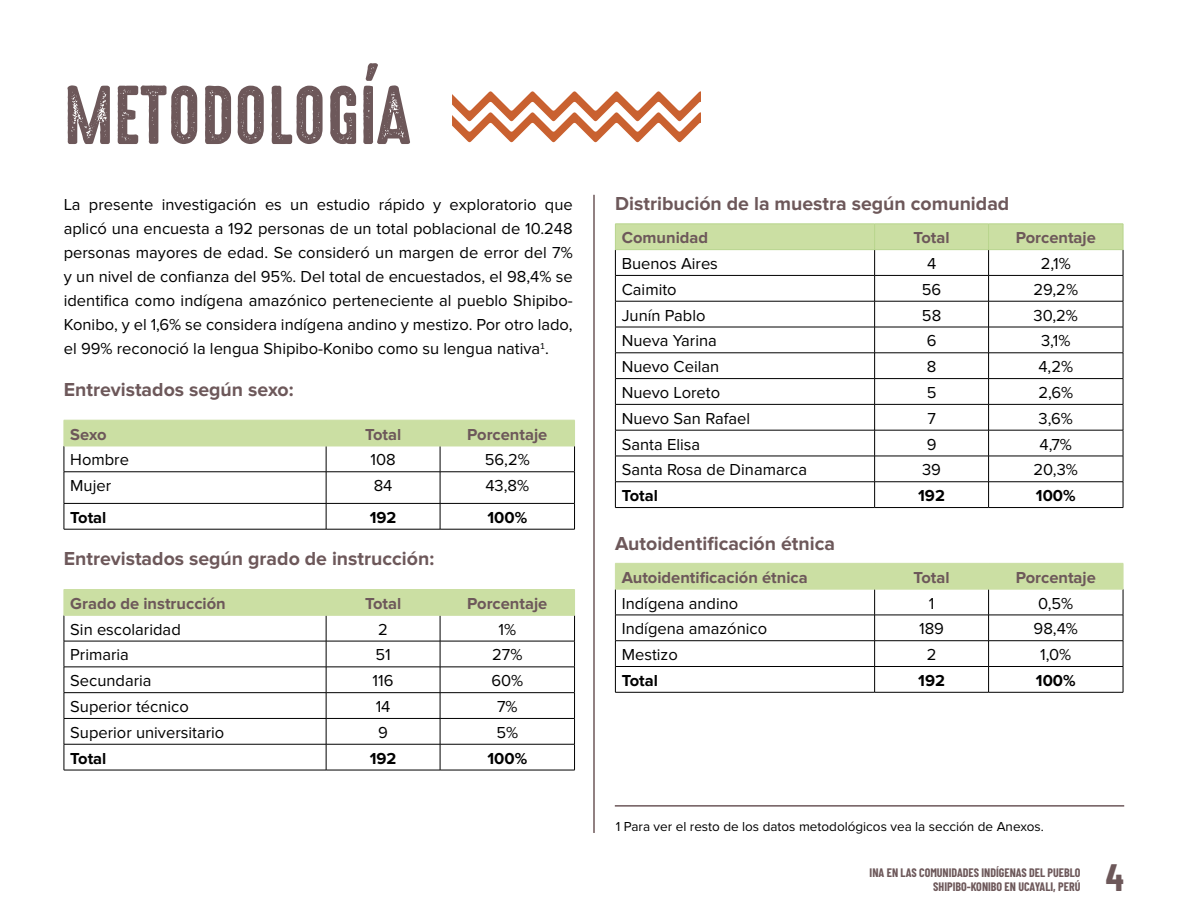
<style>
.page{position:relative;width:1188px;height:918px;background:#fff}
.page>*{position:absolute;margin:0;border:0;box-sizing:border-box;transform-origin:0 0}
.t1{font:75px "High Voltage Rough";color:#6d585a}
.t2{font:700 37.2px "Barlow Condensed";color:#6d585a}
.t3{font:700 19.5px "Proxima Nova";color:#6d585a}
.t4{font:16.5px/24px "Proxima Nova";color:#000;text-align:justify}
.t5{font:700 16.5px "Proxima Nova";color:#6d585a}
.t6{font:700 16.5px "Proxima Nova";color:#000}
.t7{font:13.5px "Proxima Nova";color:#000}
.t8{font:700 12px/13.5px "Barlow Condensed";color:#6d585a;text-align:right}
</style>
<div class="page">
<hr style="left:593px;top:195px;width:2px;height:638px;background:#6d585a">
<hr style="left:615px;top:805px;width:509px;height:2px;background:#6d585a">
<svg style="left:452px;top:91px;width:248px;height:51px"></svg>
<hr style="left:64px;top:472px;width:262px;height:1px;background:#000">
<hr style="left:64px;top:472px;width:1px;height:31px;background:#000">
<hr style="left:326px;top:472px;width:114px;height:1px;background:#000">
<hr style="left:326px;top:472px;width:1px;height:31px;background:#000">
<hr style="left:440px;top:472px;width:135px;height:1px;background:#000">
<hr style="left:440px;top:472px;width:1px;height:31px;background:#000">
<hr style="left:574px;top:472px;width:1px;height:31px;background:#000">
<hr style="left:64px;top:503px;width:262px;height:1px;background:#000">
<svg style="left:64px;top:504px;width:1px;height:25px"></svg>
<hr style="left:326px;top:503px;width:114px;height:1px;background:#000">
<svg style="left:326px;top:504px;width:1px;height:25px"></svg>
<hr style="left:440px;top:503px;width:135px;height:1px;background:#000">
<svg style="left:440px;top:504px;width:1px;height:25px"></svg>
<svg style="left:574px;top:504px;width:1px;height:25px"></svg>
<hr style="left:64px;top:529px;width:262px;height:1px;background:#000">
<hr style="left:326px;top:529px;width:114px;height:1px;background:#000">
<hr style="left:440px;top:529px;width:135px;height:1px;background:#000">
<svg style="left:64px;top:420px;width:511px;height:52px"></svg>
<hr style="left:64px;top:446px;width:262px;height:1px;background:#cbdfa3">
<hr style="left:326px;top:446px;width:114px;height:1px;background:#cbdfa3">
<hr style="left:440px;top:446px;width:135px;height:1px;background:#cbdfa3">
<hr style="left:64px;top:770px;width:262px;height:1px;background:#000">
<hr style="left:326px;top:770px;width:114px;height:1px;background:#000">
<hr style="left:440px;top:770px;width:135px;height:1px;background:#000">
<hr style="left:64px;top:589px;width:262px;height:1px;background:#cbdfa3">
<hr style="left:326px;top:589px;width:114px;height:1px;background:#cbdfa3">
<hr style="left:440px;top:589px;width:135px;height:1px;background:#cbdfa3">
<svg style="left:64px;top:590px;width:511px;height:180px"></svg>
<hr style="left:64px;top:615px;width:262px;height:1px;background:#cbdfa3">
<hr style="left:326px;top:615px;width:114px;height:1px;background:#cbdfa3">
<hr style="left:440px;top:615px;width:135px;height:1px;background:#cbdfa3">
<hr style="left:615px;top:507px;width:260px;height:1px;background:#000">
<hr style="left:875px;top:507px;width:114px;height:1px;background:#000">
<hr style="left:989px;top:507px;width:134px;height:1px;background:#000">
<svg style="left:615px;top:224px;width:509px;height:283px"></svg>
<hr style="left:615px;top:249px;width:260px;height:1px;background:#b8d58d">
<hr style="left:875px;top:249px;width:114px;height:1px;background:#b8d58d">
<hr style="left:989px;top:249px;width:134px;height:1px;background:#b8d58d">
<hr style="left:615px;top:692px;width:260px;height:1px;background:#000">
<hr style="left:875px;top:692px;width:114px;height:1px;background:#000">
<hr style="left:989px;top:692px;width:134px;height:1px;background:#000">
<svg style="left:615px;top:563px;width:509px;height:129px"></svg>
<hr style="left:615px;top:589px;width:260px;height:1px;background:#cbdfa3">
<hr style="left:875px;top:589px;width:114px;height:1px;background:#cbdfa3">
<hr style="left:989px;top:589px;width:134px;height:1px;background:#cbdfa3">
<h1 class="t1" style="left:64px;top:58px;width:348px">METODOLOGÍA</h1>
<p class="t4" style="left:64px;top:193px;width:511px">La presente investigación es un estudio rápido y exploratorio que aplicó una encuesta a 192 personas de un total poblacional de 10.248 personas mayores de edad. Se consideró un margen de error del 7% y un nivel de confianza del 95%. Del total de encuestados, el 98,4% se identifica como indígena amazónico perteneciente al pueblo Shipibo-Konibo, y el 1,6% se considera indígena andino y mestizo. Por otro lado, el 99% reconoció la lengua Shipibo-Konibo como su lengua nativa<sup>1</sup>.</p>
<p class="t3" style="left:64px;top:378px;width:231px">Entrevistados según sexo:</p>
<p class="t5" style="left:70px;top:425px;width:38px">Sexo</p>
<p class="t5" style="left:365px;top:425px;width:38px">Total</p>
<p class="t5" style="left:467px;top:425px;width:82px">Porcentaje</p>
<p class="t4" style="left:70px;top:448px;width:60px">Hombre</p>
<p class="t4" style="left:370px;top:448px;width:27px">108</p>
<p class="t4" style="left:485px;top:448px;width:47px">56,2%</p>
<p class="t4" style="left:70px;top:474px;width:42px">Mujer</p>
<p class="t4" style="left:374px;top:474px;width:20px">84</p>
<p class="t4" style="left:485px;top:474px;width:45px">43,8%</p>
<p class="t6" style="left:70px;top:508px;width:38px">Total</p>
<p class="t6" style="left:370px;top:508px;width:28px">192</p>
<p class="t6" style="left:487px;top:508px;width:41px">100%</p>
<p class="t3" style="left:64px;top:548px;width:372px">Entrevistados según grado de instrucción:</p>
<p class="t5" style="left:70px;top:594px;width:157px">Grado de instrucción</p>
<p class="t5" style="left:365px;top:594px;width:38px">Total</p>
<p class="t5" style="left:467px;top:594px;width:82px">Porcentaje</p>
<p class="t4" style="left:70px;top:617px;width:112px">Sin escolaridad</p>
<p class="t4" style="left:378px;top:617px;width:11px">2</p>
<p class="t4" style="left:498px;top:617px;width:19px">1%</p>
<p class="t4" style="left:70px;top:643px;width:60px">Primaria</p>
<p class="t4" style="left:375px;top:643px;width:17px">51</p>
<p class="t4" style="left:492px;top:643px;width:32px">27%</p>
<p class="t4" style="left:70px;top:669px;width:83px">Secundaria</p>
<p class="t4" style="left:373px;top:669px;width:22px">116</p>
<p class="t4" style="left:491px;top:669px;width:33px">60%</p>
<p class="t4" style="left:70px;top:695px;width:120px">Superior técnico</p>
<p class="t4" style="left:376px;top:695px;width:16px">14</p>
<p class="t4" style="left:497px;top:695px;width:22px">7%</p>
<p class="t4" style="left:70px;top:721px;width:156px">Superior universitario</p>
<p class="t4" style="left:378px;top:721px;width:11px">9</p>
<p class="t4" style="left:496px;top:721px;width:23px">5%</p>
<p class="t6" style="left:70px;top:749px;width:38px">Total</p>
<p class="t6" style="left:370px;top:749px;width:28px">192</p>
<p class="t6" style="left:487px;top:749px;width:41px">100%</p>
<p class="t3" style="left:615px;top:192px;width:396px">Distribución de la muestra según comunidad</p>
<p class="t5" style="left:622px;top:228px;width:88px">Comunidad</p>
<p class="t5" style="left:914px;top:228px;width:38px">Total</p>
<p class="t5" style="left:1016px;top:228px;width:82px">Porcentaje</p>
<p class="t4" style="left:622px;top:252px;width:98px">Buenos Aires</p>
<p class="t4" style="left:927px;top:252px;width:11px">4</p>
<p class="t4" style="left:1041px;top:252px;width:31px">2,1%</p>
<p class="t4" style="left:622px;top:278px;width:56px">Caimito</p>
<p class="t4" style="left:922px;top:278px;width:21px">56</p>
<p class="t4" style="left:1034px;top:278px;width:46px">29,2%</p>
<p class="t4" style="left:622px;top:303px;width:85px">Junín Pablo</p>
<p class="t4" style="left:922px;top:303px;width:21px">58</p>
<p class="t4" style="left:1034px;top:303px;width:46px">30,2%</p>
<p class="t4" style="left:622px;top:329px;width:97px">Nueva Yarina</p>
<p class="t4" style="left:927px;top:329px;width:11px">6</p>
<p class="t4" style="left:1041px;top:329px;width:31px">3,1%</p>
<p class="t4" style="left:622px;top:355px;width:99px">Nuevo Ceilan</p>
<p class="t4" style="left:927px;top:355px;width:11px">8</p>
<p class="t4" style="left:1038px;top:355px;width:36px">4,2%</p>
<p class="t4" style="left:622px;top:381px;width:100px">Nuevo Loreto</p>
<p class="t4" style="left:927px;top:381px;width:11px">5</p>
<p class="t4" style="left:1038px;top:381px;width:36px">2,6%</p>
<p class="t4" style="left:622px;top:407px;width:130px">Nuevo San Rafael</p>
<p class="t4" style="left:927px;top:407px;width:10px">7</p>
<p class="t4" style="left:1039px;top:407px;width:36px">3,6%</p>
<p class="t4" style="left:622px;top:432px;width:80px">Santa Elisa</p>
<p class="t4" style="left:927px;top:432px;width:11px">9</p>
<p class="t4" style="left:1040px;top:432px;width:34px">4,7%</p>
<p class="t4" style="left:622px;top:458px;width:187px">Santa Rosa de Dinamarca</p>
<p class="t4" style="left:922px;top:458px;width:20px">39</p>
<p class="t4" style="left:1034px;top:458px;width:46px">20,3%</p>
<p class="t6" style="left:622px;top:486px;width:38px">Total</p>
<p class="t6" style="left:918px;top:486px;width:28px">192</p>
<p class="t6" style="left:1036px;top:486px;width:41px">100%</p>
<p class="t3" style="left:615px;top:532px;width:221px">Autoidentificación étnica</p>
<p class="t5" style="left:622px;top:568px;width:187px">Autoidentificación étnica</p>
<p class="t5" style="left:914px;top:568px;width:38px">Total</p>
<p class="t5" style="left:1016px;top:568px;width:82px">Porcentaje</p>
<p class="t4" style="left:622px;top:591px;width:118px">Indígena andino</p>
<p class="t4" style="left:929px;top:591px;width:7px">1</p>
<p class="t4" style="left:1038px;top:591px;width:37px">0,5%</p>
<p class="t4" style="left:622px;top:617px;width:147px">Indígena amazónico</p>
<p class="t4" style="left:919px;top:617px;width:26px">189</p>
<p class="t4" style="left:1034px;top:617px;width:46px">98,4%</p>
<p class="t4" style="left:622px;top:643px;width:58px">Mestizo</p>
<p class="t4" style="left:927px;top:643px;width:11px">2</p>
<p class="t4" style="left:1040px;top:643px;width:33px">1,0%</p>
<p class="t6" style="left:622px;top:671px;width:38px">Total</p>
<p class="t6" style="left:918px;top:671px;width:28px">192</p>
<p class="t6" style="left:1036px;top:671px;width:41px">100%</p>
<p class="t7" style="left:616px;top:819px;width:430px">1 Para ver el resto de los datos metodológicos vea la sección de Anexos.</p>
<p class="t8" style="left:870px;top:865px;width:212px">INA EN LAS COMUNIDADES INDÍGENAS DEL PUEBLO<br>SHIPIBO-KONIBO EN UCAYALI, PERÚ</p>
<h2 class="t2" style="left:1106px;top:852px;width:20px">4</h2>
</div>
